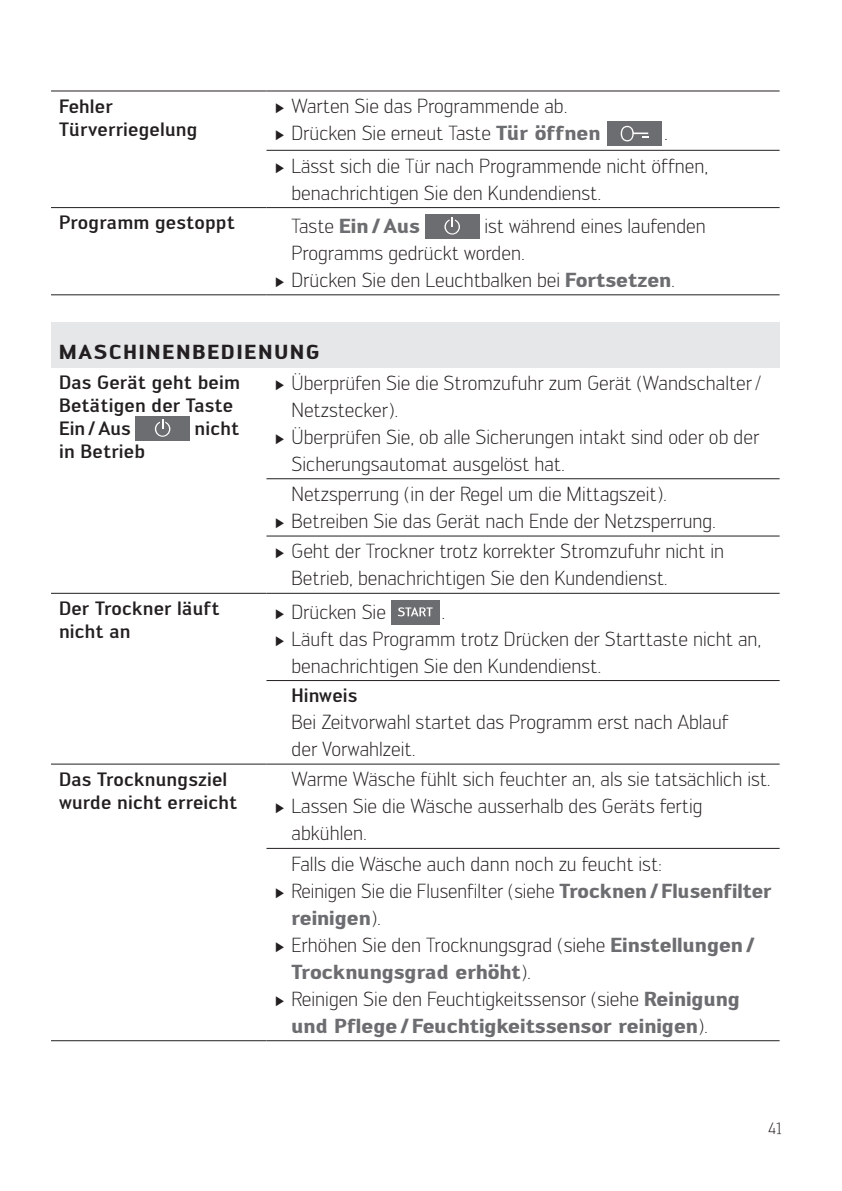
<style>
.page{position:relative;width:842px;height:1191px;background:#fff}
.page>*{position:absolute;margin:0;border:0;box-sizing:border-box;transform-origin:0 0}
.t1{font:300 20px/27px "Engel";color:#231f20}
.t2{font:700 20px "Engel";color:#6c6d70}
.t3{font:700 20px "Engel";letter-spacing:.1em;color:#231f20}
.t4{font:500 19px/23px "Engel";letter-spacing:.01em;color:#231f20}
.t5{font:300 16px "Engel";color:#231f20}
.s1{font-family:"Century";font-weight:400;font-size:14px}
.s2{font-weight:700;color:#6c6d70}
.s3{font-weight:300;color:#231f20}
</style>
<div class="page">
<svg style="left:266px;top:149px;width:514px;height:90px"></svg>
<hr style="left:266px;top:91px;width:514px;height:1px;background:#231f20">
<hr style="left:266px;top:150px;width:514px;height:1px;background:#231f20">
<hr style="left:51px;top:294px;width:215px;height:1px;background:#231f20">
<hr style="left:51px;top:91px;width:215px;height:1px;background:#231f20">
<hr style="left:51px;top:207px;width:215px;height:1px;background:#231f20">
<hr style="left:266px;top:207px;width:514px;height:1px;background:#231f20">
<hr style="left:266px;top:294px;width:514px;height:1px;background:#231f20">
<div style="left:607px;top:121px;width:55px;height:25px;background:#6c6d70"></div>
<svg style="left:621px;top:126px;width:27px;height:15px"></svg>
<div style="left:425px;top:214px;width:54px;height:25px;background:#6c6d70"></div>
<svg style="left:444px;top:217px;width:16px;height:17px"></svg>
<div style="left:51px;top:322px;width:729px;height:45px;background:#e6e7e9"></div>
<hr style="left:266px;top:478px;width:514px;height:1px;background:#231f20">
<hr style="left:266px;top:535px;width:514px;height:1px;background:#231f20">
<hr style="left:51px;top:593px;width:215px;height:1px;background:#231f20">
<hr style="left:51px;top:763px;width:215px;height:1px;background:#231f20">
<hr style="left:266px;top:763px;width:514px;height:1px;background:#231f20">
<hr style="left:266px;top:848px;width:514px;height:1px;background:#231f20">
<hr style="left:51px;top:1040px;width:215px;height:1px;background:#231f20">
<hr style="left:266px;top:1040px;width:514px;height:1px;background:#231f20">
<hr style="left:266px;top:593px;width:514px;height:1px;background:#231f20">
<hr style="left:266px;top:680px;width:514px;height:1px;background:#231f20">
<div style="left:135px;top:416px;width:55px;height:25px;background:#6c6d70"></div>
<svg style="left:155px;top:419px;width:15px;height:18px"></svg>
<div style="left:391px;top:599px;width:48px;height:25px;background:#6c6d70"></div>
<svg style="left:398px;top:607px;width:35px;height:9px"></svg>
<p class="t4" style="left:59px;top:94px;width:140px">Fehler<br>Türverriegelung</p>
<p class="t1" style="left:274px;top:93px;width:327px"><span class="s1">►</span> Warten Sie das Programmende ab.<br><span class="s1">►</span> Drücken Sie erneut Taste <span class="s2">Tür öffnen</span></p>
<p class="t1" style="left:274px;top:117px;width:435px;line-height:32.2px;text-indent:390px">.<br><span class="s1">►</span> Lässt sich die Tür nach Programmende nicht öffnen,</p>
<p class="t1" style="left:291px;top:179px;width:311px">benachrichtigen Sie den Kundendienst.</p>
<p class="t4" style="left:59px;top:211px;width:177px">Programm gestoppt</p>
<p class="t2" style="left:291px;top:214px;width:130px"><span class="s3">Taste</span> Ein / Aus</p>
<p class="t1" style="left:484px;top:212px;width:223px">ist während eines laufenden</p>
<p class="t1" style="left:291px;top:239px;width:235px">Programms gedrückt worden.</p>
<p class="t1" style="left:274px;top:266px;width:402px"><span class="s1">►</span> Drücken Sie den Leucht balken bei <span class="s2">Fortsetzen</span>.</p>
<p class="t3" style="left:59px;top:340px;width:262px">MASCHINENBEDIENUNG</p>
<p class="t4" style="left:59px;top:371px;width:182px">Das Gerät geht beim<br>Betätigen der Taste<br>Ein / Aus</p>
<p class="t1" style="left:274px;top:369px;width:489px"><span class="s1">►</span> Überprüfen Sie die Stromzufuhr zum Gerät (Wandschalter /</p>
<p class="t1" style="left:291px;top:396px;width:108px">Netzstecker).</p>
<p class="t1" style="left:274px;top:423px;width:486px"><span class="s1">►</span> Überprüfen Sie, ob alle Sicherungen intakt sind oder ob der</p>
<p class="t1" style="left:291px;top:450px;width:275px">Sicherungsautomat ausgelöst hat.</p>
<p class="t1" style="left:274px;top:480px;width:443px;text-indent:17px">Netzsperrung (in der Regel um die Mittagszeit).<br><span class="s1">►</span> Betreiben Sie das Gerät nach Ende der Netz sperrung.</p>
<p class="t1" style="left:291px;top:538px;width:434px;text-indent:-17px"><span class="s1">►</span> Geht der Trockner trotz korrekter Stromzufuhr nicht in<br>Betrieb, benachrichtigen Sie den Kundendienst.</p>
<p class="t4" style="left:195px;top:417px;width:46px">nicht</p>
<p class="t4" style="left:59px;top:440px;width:87px">in Betrieb</p>
<p class="t4" style="left:59px;top:596px;width:162px">Der Trockner läuft nicht an</p>
<p class="t1" style="left:274px;top:598px;width:113px"><span class="s1">►</span> Drücken Sie</p>
<p class="t1" style="left:442px;top:598px;width:5px">.</p>
<p class="t1" style="left:274px;top:625px;width:488px"><span class="s1">►</span> Läuft das Programm trotz Drücken der Starttaste nicht an,</p>
<p class="t1" style="left:291px;top:652px;width:311px">benachrichtigen Sie den Kundendienst.</p>
<p class="t4" style="left:291px;top:684px;width:67px">Hinweis</p>
<p class="t1" style="left:291px;top:708px;width:439px">Bei Zeitvorwahl startet das Programm erst nach Ablauf der Vorwahlzeit.</p>
<p class="t4" style="left:59px;top:767px;width:180px">Das Trocknungsziel wurde nicht erreicht</p>
<p class="t1" style="left:291px;top:766px;width:481px">Warme Wäsche fühlt sich feuchter an, als sie tatsächlich ist.</p>
<p class="t1" style="left:274px;top:793px;width:429px"><span class="s1">►</span> Lassen Sie die Wäsche ausserhalb des Geräts fertig</p>
<p class="t1" style="left:291px;top:820px;width:77px">abkühlen.</p>
<p class="t1" style="left:291px;top:850px;width:372px">Falls die Wäsche auch dann noch zu feucht ist:</p>
<p class="t1" style="left:274px;top:877px;width:499px"><span class="s1">►</span> Reinigen Sie die Flusenfilter (siehe <span class="s2">Trocknen / Flusenfilter</span></p>
<p class="t2" style="left:291px;top:905px;width:91px">reinigen<span class="s3">).</span></p>
<p class="t1" style="left:274px;top:931px;width:482px"><span class="s1">►</span> Erhöhen Sie den Trocknungsgrad (siehe <span class="s2">Ein stellungen /</span></p>
<p class="t2" style="left:291px;top:959px;width:241px">Trocknungsgrad erhöht<span class="s3">).</span></p>
<p class="t1" style="left:274px;top:985px;width:467px"><span class="s1">►</span> Reinigen Sie den Feuchtigkeitssensor (siehe <span class="s2">Reinigung</span></p>
<p class="t2" style="left:291px;top:1013px;width:418px">und Pflege / Feuchtigkeitssensor reinigen<span class="s3">).</span></p>
<p class="t5" style="left:768px;top:1119px;width:16px">41</p>
</div>
